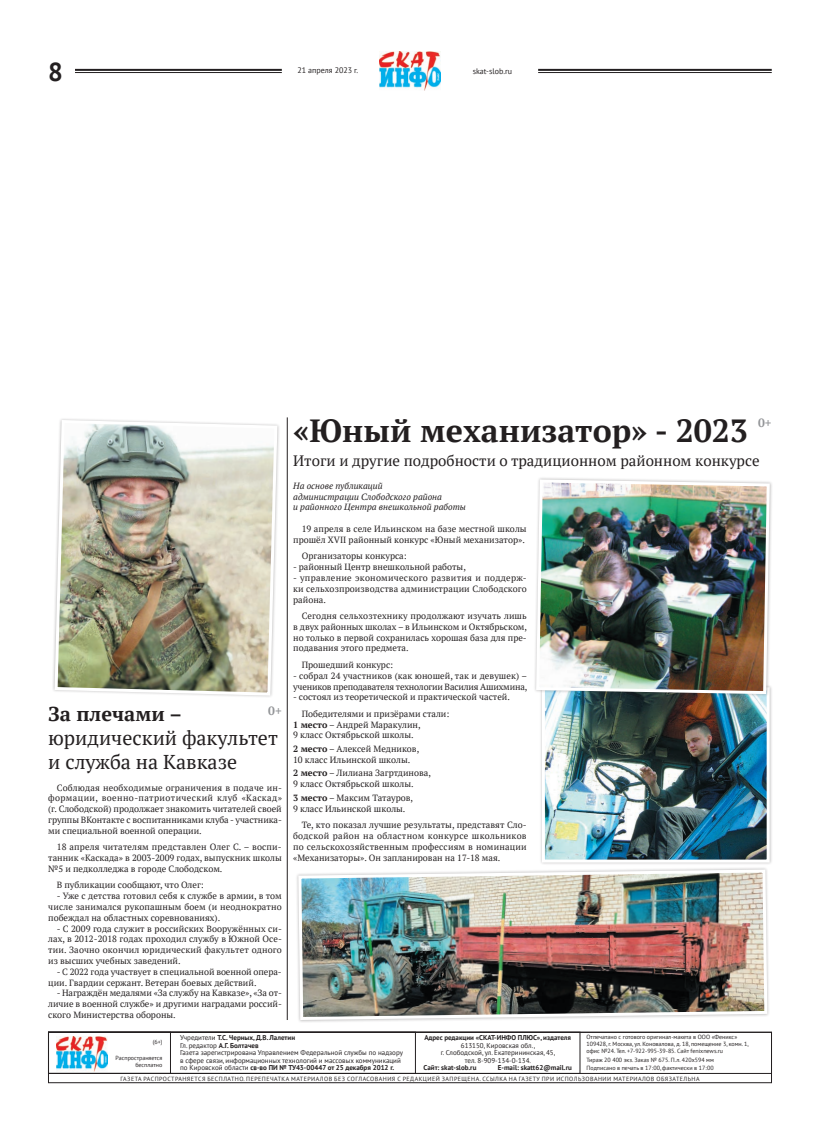
<style>
.page{position:relative;width:820px;height:1134px;background:#fff}
.page>*{position:absolute;margin:0;border:0;box-sizing:border-box;transform-origin:0 0}
.t1{font:700 32px "PT Serif";color:#231f20}
.t2{font:700 26px "PT Sans";color:#231f20}
.t3{font:20px/24px "PT Serif";color:#231f20}
.t4{font:700 20px "PT Serif";color:#231f20}
.t5{font:15px "PT Serif";color:#231f20}
.t6{font:700 12px "PT Serif";color:#939598}
.t7{font:9px/10.8px "PT Serif";color:#231f20;text-align:justify}
.t8{font:9px/10.8px "PT Serif";letter-spacing:-.02em;color:#231f20}
.t9{font:italic 9px/10.8px "PT Serif";color:#231f20}
.t10{font:8px "PT Sans";color:#231f20}
.t11{font:7px/7.5px "PT Sans";color:#231f20;text-align:center}
.t12{font:700 7px "PT Sans";color:#231f20}
.t13{font:6px/7px "PT Sans";color:#231f20}
.t14{font:6px "PT Sans";letter-spacing:.08em;color:#231f20}
.s1{font-weight:700}
</style>
<div class="page">
<div style="left:538px;top:684px;width:234px;height:181px;background:#231f20;opacity:.3"></div>
<img style="left:545px;top:697px;width:220px;height:161px">
<div style="left:541px;top:687px;width:228px;height:175px;border:3px solid #fff"></div>
<img style="left:379px;top:51px;width:61px;height:40px">
<hr style="left:75px;top:69px;width:207px;height:2px;background:#231f20">
<hr style="left:75px;top:72px;width:207px;height:1px;background:#231f20">
<hr style="left:538px;top:69px;width:233px;height:2px;background:#231f20">
<hr style="left:538px;top:72px;width:233px;height:1px;background:#231f20">
<hr style="left:287px;top:417px;width:1px;height:603px;background:#231f20">
<div style="left:48px;top:1032px;width:723px;height:51px;border:1px solid #231f20"></div>
<div style="left:48px;top:1032px;width:723px;height:42px;border:1px solid #231f20"></div>
<div style="left:48px;top:1032px;width:532px;height:42px;border:1px solid #231f20"></div>
<div style="left:48px;top:1032px;width:367px;height:42px;border:1px solid #231f20"></div>
<div style="left:48px;top:1032px;width:123px;height:42px;border:1px solid #231f20"></div>
<img style="left:56px;top:1036px;width:52px;height:35px">
<div style="left:532px;top:476px;width:240px;height:221px;background:#fff"></div>
<img style="left:535px;top:478px;width:236px;height:218px">
<img style="left:297px;top:868px;width:471px;height:153px">
<img style="left:53px;top:419px;width:226px;height:278px">
<h2 class="t2" style="left:48px;top:54px;width:16px">8</h2>
<p class="t10" style="left:297px;top:65px;width:62px">21 апреля 2023 г.</p>
<p class="t10" style="left:472px;top:66px;width:41px">skat-slob.ru</p>
<h3 class="t6" style="left:268px;top:703px;width:15px">0+</h3>
<h3 class="t4" style="left:48px;top:701px;width:135px">За плечами –</h3>
<h3 class="t3" style="left:48px;top:726px;width:231px">юридический факультет и служба на Кавказе</h3>
<p class="t7" style="left:48px;top:782px;width:235px;text-indent:9px">Соблюдая необходимые ограничения в подаче ин&shy;формации, военно-патриотический клуб «Каскад» (г. Слободской) продолжает знакомить читателей своей группы ВКонтакте с воспитанниками клуба - участника&shy;ми специальной военной операции.</p>
<p class="t7" style="left:48px;top:841px;width:235px;text-indent:9px">18 апреля читателям представлен Олег С. – воспи&shy;танник «Каскада» в 2003-2009 годах, выпускник школы №5 и педколледжа в городе Слободском.</p>
<p class="t7" style="left:57px;top:880px;width:148px">В публикации сообщают, что Олег:</p>
<p class="t7" style="left:48px;top:890px;width:235px;text-indent:9px">- Уже с детства готовил себя к службе в армии, в том числе занимался рукопашным боем (и неоднократно побеждал на областных соревнованиях).</p>
<p class="t7" style="left:48px;top:923px;width:235px;text-indent:9px">- С 2009 года служит в российских Вооружённых си&shy;лах, в 2012-2018 годах проходил службу в Южной Осе&shy;тии. Заочно окончил юридический факультет одного из высших учебных заведений.</p>
<p class="t7" style="left:48px;top:966px;width:235px;text-indent:9px">- С 2022 года участвует в специальной военной опера&shy;ции. Гвардии сержант. Ветеран боевых действий.</p>
<p class="t7" style="left:48px;top:988px;width:235px;text-indent:9px">- Награждён медалями «За службу на Кавказе», «За от&shy;личие в военной службе» и другими наградами россий&shy;ского Министерства обороны.</p>
<h3 class="t6" style="left:757px;top:414px;width:15px">0+</h3>
<h1 class="t1" style="left:293px;top:410px;width:456px">«Юный механизатор» - 2023</h1>
<h3 class="t5" style="left:293px;top:451px;width:468px">Итоги и другие подробности о традиционном районном конкурсе</h3>
<p class="t9" style="left:293px;top:480px;width:174px">На основе публикаций<br>администрации Слободского района<br>и районного Центра внешкольной работы</p>
<p class="t7" style="left:293px;top:523px;width:235px;text-align:right">19 апреля в селе Ильинском на базе местной школы прошёл XVII районный конкурс «Юный механизатор».</p>
<p class="t7" style="left:301px;top:551px;width:106px">Организаторы конкурса:</p>
<p class="t7" style="left:293px;top:561px;width:174px">- районный Центр внешкольной работы,</p>
<p class="t7" style="left:293px;top:572px;width:235px">- управление экономического развития и поддерж&shy;ки сельхозпроизводства администрации Слободского района.</p>
<p class="t7" style="left:293px;top:610px;width:235px;text-indent:9px">Сегодня сельхозтехнику продолжают изучать лишь в двух районных школах – в Ильинском и Октябрьском, но только в первой сохранилась хорошая база для пре&shy;подавания этого предмета.</p>
<p class="t7" style="left:301px;top:659px;width:93px">Прошедший конкурс:</p>
<p class="t8" style="left:293px;top:670px;width:235px">- собрал 24 участников (как юношей, так и девушек) – учеников преподавателя технологии Василия Ашихмина,</p>
<p class="t7" style="left:301px;top:689px;width:210px;line-height:16.5px;text-indent:-9px">- состоял из теоретической и практической частей.<br>Победителями и призёрами стали:</p>
<p class="t7" style="left:293px;top:719px;width:129px"><span class="s1">1 место</span> – Андрей Маракулин,<br>9 класс Октябрьской школы.</p>
<p class="t7" style="left:293px;top:743px;width:127px"><span class="s1">2 место</span> – Алексей Медников,<br>10 класс Ильинской школы.</p>
<p class="t7" style="left:293px;top:768px;width:139px"><span class="s1">2 место</span> – Лилиана Загртдинова,<br>9 класс Октябрьской школы.</p>
<p class="t7" style="left:293px;top:792px;width:121px"><span class="s1">3 место</span> – Максим Татауров,<br>9 класс Ильинской школы.</p>
<p class="t7" style="left:293px;top:819px;width:235px;text-indent:9px">Те, кто показал лучшие результаты, представят Сло&shy;бодской район на областном конкурсе школьников по сельскохозяйственным профессиям в номинации «Механизаторы». Он запланирован на 17-18 мая.</p>
<p class="t13" style="left:586px;top:1033px;width:164px">Отпечатано с готового оригинал-макета в ООО «Феникс»<br>109428, г. Москва, ул. Коновалова, д. 18, помещение 3, комн. 1, офис №24. Тел. +7-922-995-39-85. Сайт fenixnews.ru</p>
<p class="t13" style="left:586px;top:1055px;width:129px;line-height:8.4px">Тираж 20 400 экз. Заказ № 675. П.л. 420х594 мм<br>Подписано в печать в 17:00, фактически в 17:00</p>
<p class="t14" style="left:120px;top:1075px;width:580px">ГАЗЕТА РАСПРОСТРАНЯЕТСЯ БЕСПЛАТНО. ПЕРЕПЕЧАТКА МАТЕРИАЛОВ БЕЗ СОГЛАСОВАНИЯ С РЕДАКЦИЕЙ ЗАПРЕЩЕНА. ССЫЛКА НА ГАЗЕТУ ПРИ ИСПОЛЬЗОВАНИИ МАТЕРИАЛОВ ОБЯЗАТЕЛЬНА</p>
<p class="t12" style="left:424px;top:1033px;width:148px">Адрес редакции «СКАТ-ИНФО ПЛЮС», издателя</p>
<p class="t11" style="left:440px;top:1041px;width:116px">613150, Кировская обл.,<br>г. Слободской, ул. Екатерининская, 45, тел. 8-909-134-0-134.</p>
<p class="t12" style="left:423px;top:1063px;width:55px">Сайт: skat-slob.ru</p>
<p class="t12" style="left:497px;top:1063px;width:76px">E-mail: skatt62@mail.ru</p>
<p class="t11" style="left:180px;top:1034px;width:224px;text-align:left">Учредители <span class="s1">Т.С. Черных, Д.В. Лалетин<br></span>Гл. редактор <span class="s1">А.Г. Болтачев<br></span>Газета зарегистрирована Управлением Федеральной службы по надзору в сфере связи, информационных технологий и массовых коммуникаций по Кировской области <span class="s1">св-во ПИ № ТУ43-00447 от 25 декабря 2012 г.</span></p>
<p class="t13" style="left:153px;top:1038px;width:11px">(6+)</p>
<p class="t13" style="left:116px;top:1054px;width:48px;text-align:right">Распространяется бесплатно</p>
</div>
